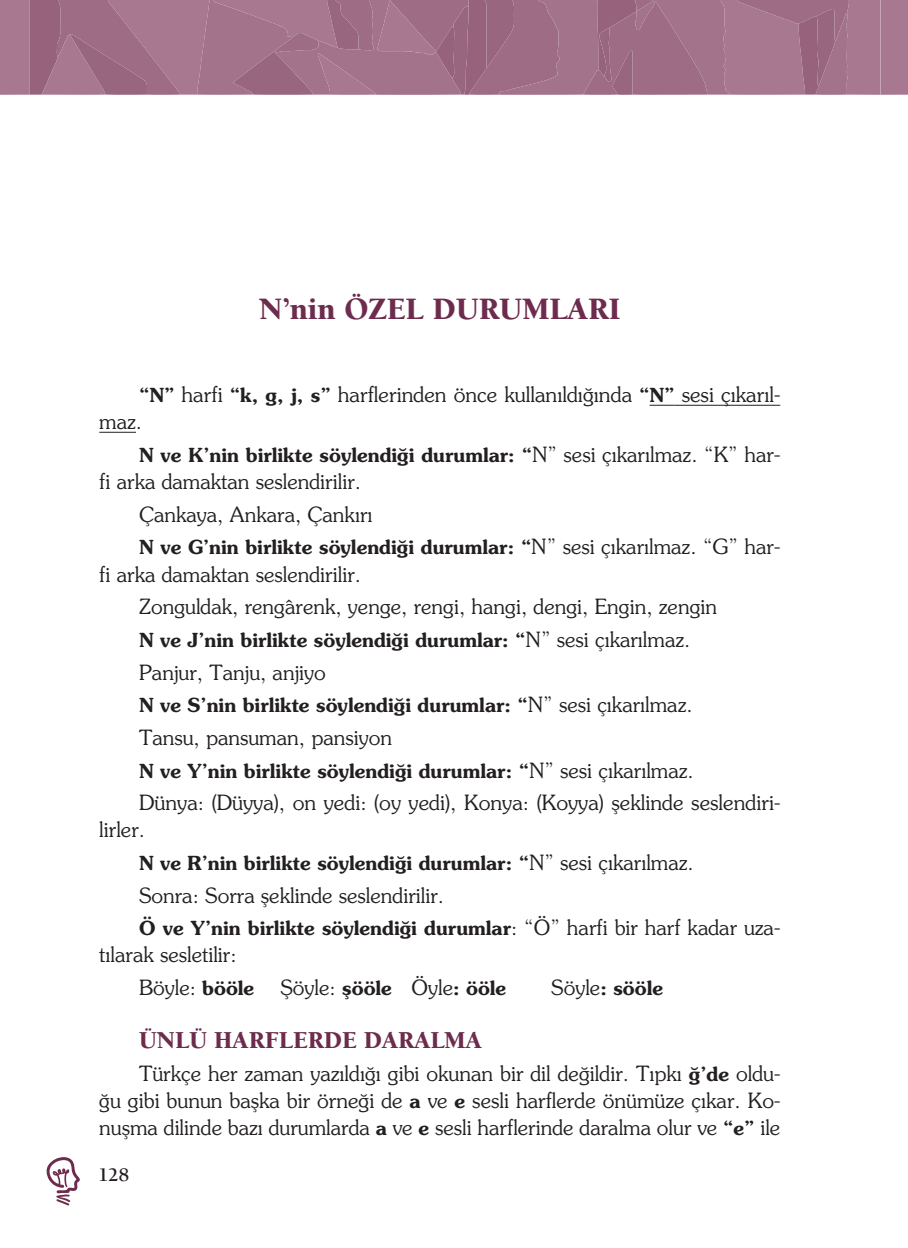
<style>
.page{position:relative;width:908px;height:1248px;background:#fff}
.page>*{position:absolute;margin:0;border:0;box-sizing:border-box;transform-origin:0 0}
.t1{font:900 32px "Berkeley Std";color:#6d2c4d}
.t2{font:900 25px "Berkeley Std";color:#6d2c4d}
.t3{font:21px/32.6px "Souvenir Erkam";color:#231f20}
.t4{font:700 21px "Souvenir Erkam";color:#231f20}
.t5{font:700 20px "Berkeley Old Style Itc TOT";color:#231f20}
.s1{font-weight:700}
.s2{font-weight:400}
</style>
<div class="page">
<svg style="left:0;top:0;width:907px;height:95px;background:#a17189"></svg>
<svg style="left:46px;top:1157px;width:34px;height:48px"></svg>
<svg style="left:649px;top:405px;width:25px;height:1px"></svg>
<hr style="left:674px;top:405px;width:106px;height:1px;background:#231f20">
<hr style="left:99px;top:432px;width:37px;height:1px;background:#231f20">
<h1 class="t1" style="left:259px;top:291px;width:362px">N’nin ÖZEL DURUMLARI</h1>
<p class="t3" style="left:99px;top:381px;width:682px;line-height:27px;text-indent:40px"><span class="s1">“N”</span> harfi <span class="s1">“k, g, j, s”</span> harflerinden önce kullanıldığında <span class="s1">“N”</span> sesi çıkarıl&shy;maz.</p>
<p class="t3" style="left:99px;top:440px;width:682px;line-height:27px;text-indent:40px"><span class="s1">N ve K’nin birlikte söylendiği durumlar: “</span>N” sesi çıkarılmaz. “K” har&shy;fi arka damaktan seslendirilir.</p>
<p class="t3" style="left:139px;top:497px;width:642px">Çankaya, Ankara, Çankırı<br><span class="s1">N ve G’nin birlikte söylendiği durumlar: “</span>N” sesi çıkarılmaz. “G” har-</p>
<p class="t3" style="left:139px;top:557px;width:642px;text-indent:-40px">fi arka damaktan seslendirilir.<br>Zonguldak, rengârenk, yenge, rengi, hangi, dengi, Engin, zengin<br><span class="s1">N ve J’nin birlikte söylendiği durumlar: “</span>N” sesi çıkarılmaz.<br>Panjur, Tanju, anjiyo<br><span class="s1">N ve S’nin birlikte söylendiği durumlar: “</span>N” sesi çıkarılmaz.<br>Tansu, pansuman, pansiyon<br><span class="s1">N ve Y’nin birlikte söylendiği durumlar: “</span>N” sesi çıkarılmaz.<br>Dünya: (Düyya), on yedi: (oy yedi), Konya: (Koyya) şeklinde seslendiri-</p>
<p class="t3" style="left:139px;top:813px;width:642px;text-indent:-40px">lirler.<br><span class="s1">N ve R’nin birlikte söylendiği durumlar: “</span>N” sesi çıkarılmaz.<br>Sonra: Sorra şeklinde seslendirilir.<br><span class="s1">Ö ve Y’nin birlikte söylendiği durumlar</span>: “Ö” harfi bir harf kadar uza-</p>
<p class="t3" style="left:139px;top:938px;width:368px;text-indent:-40px">tılarak sesletilir:<br>Böyle: <span class="s1">bööle</span> Şöyle: <span class="s1">şööle</span> Öyle<span class="s1">: ööle</span></p>
<p class="t4" style="left:551px;top:975px;width:113px"><span class="s2">Söyle</span>: sööle</p>
<p class="t2" style="left:139px;top:1026px;width:344px">ÜNLÜ HARFLERDE DARALMA</p>
<p class="t3" style="left:99px;top:1058px;width:682px;line-height:27px;text-align:justify;text-indent:40px">Türkçe her zaman yazıldığı gibi okunan bir dil değildir. Tıpkı <span class="s1">ğ’de</span> oldu&shy;ğu gibi bunun başka bir örneği de <span class="s1">a</span> ve <span class="s1">e</span> sesli harflerde önümüze çıkar. Ko&shy;nuşma dilinde bazı durumlarda <span class="s1">a</span> ve <span class="s1">e</span> sesli harflerinde daralma olur ve <span class="s1">“e”</span> ile</p>
<p class="t5" style="left:98px;top:1163px;width:32px">128</p>
</div>
